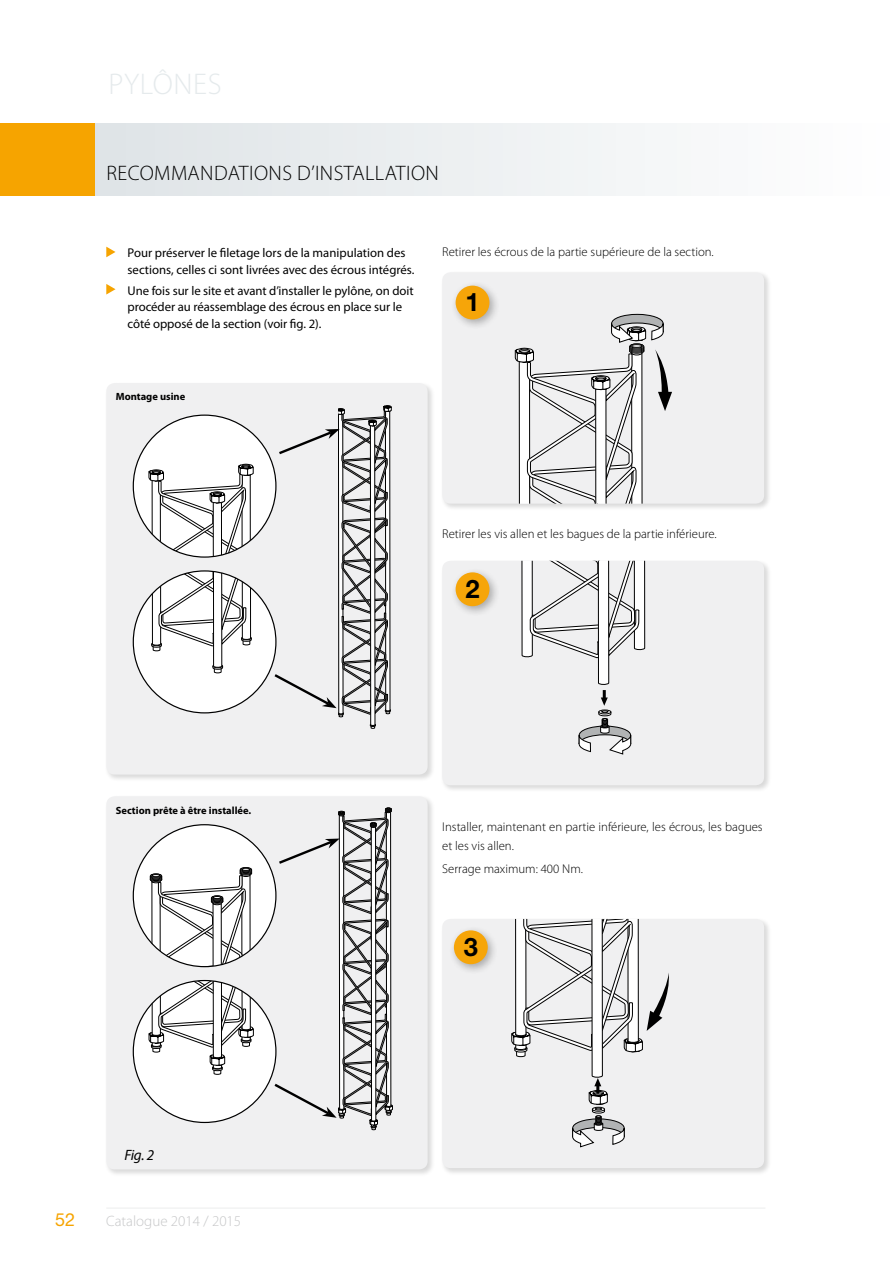
<style>
.page{position:relative;width:893px;height:1263px;background:#fff}
.page>*{position:absolute;margin:0;border:0;box-sizing:border-box;transform-origin:0 0}
.t1{font:300 30px "Myriad Pro";letter-spacing:.02em;color:#e5eaec}
.t2{font:700 25.5px "Helvetica Neue";color:#000}
.t3{font:300 21px "Myriad Pro";letter-spacing:.02em;color:#000}
.t4{font:18px "Helvetica Neue";color:#f6a400}
.t5{font:300 15px "Myriad Pro";color:#c6c7c8}
.t6{font:italic 15px "Myriad Pro";color:#000}
.t7{font:12.75px/16.5px "Myriad Pro";letter-spacing:-.005em;color:#000}
.t8{font:300 12.75px/19.5px "Myriad Pro";color:#000}
.t9{font:700 10.5px "Myriad Pro";color:#000}
</style>
<div class="page">
<svg style="left:94px;top:123px;width:551px;height:73px"></svg>
<div style="left:0;top:123px;width:94px;height:73px;background:#f6a400"></div>
<hr style="left:106px;top:1208px;width:659px;height:1px;background:#eceded">
<svg style="left:106px;top:247px;width:10px;height:10px"></svg>
<svg style="left:106px;top:284px;width:10px;height:11px"></svg>
<div style="left:441px;top:271px;width:331px;height:240px;background:#000;opacity:.15"></div>
<div style="left:442px;top:272px;width:322px;height:232px;background:#f0f0f1;border-radius:9px"></div>
<svg style="left:515px;top:314px;width:157px;height:190px"></svg>
<div style="left:441px;top:559px;width:331px;height:234px;background:#000;opacity:.15"></div>
<div style="left:442px;top:561px;width:322px;height:224px;background:#f0f0f1;border-radius:9px"></div>
<svg style="left:521px;top:561px;width:124px;height:194px"></svg>
<div style="left:441px;top:917px;width:331px;height:259px;background:#000;opacity:.15"></div>
<div style="left:442px;top:919px;width:322px;height:249px;background:#f0f0f1;border-radius:9px"></div>
<svg style="left:511px;top:919px;width:158px;height:228px"></svg>
<div style="left:105px;top:382px;width:330px;height:400px;background:#000;opacity:.15"></div>
<div style="left:106px;top:383px;width:322px;height:391px;background:#f0f0f1;border-radius:9px"></div>
<div style="left:105px;top:795px;width:330px;height:382px;background:#000;opacity:.15"></div>
<div style="left:106px;top:796px;width:322px;height:373px;background:#f0f0f1;border-radius:9px"></div>
<div style="left:133px;top:415px;width:143px;height:142px;background:#fff;border-radius:50%"></div>
<svg style="left:148px;top:464px;width:106px;height:93px"></svg>
<div style="left:133px;top:825px;width:143px;height:142px;background:#fff;border-radius:50%"></div>
<div style="left:240px;top:867px;width:11px;height:4px;border:1px solid #000;border-radius:50%"></div>
<svg style="left:149px;top:868px;width:104px;height:99px"></svg>
<div style="left:133px;top:571px;width:143px;height:142px;background:#fff;border-radius:50%"></div>
<svg style="left:151px;top:572px;width:101px;height:101px"></svg>
<div style="left:133px;top:980px;width:143px;height:142px;background:#fff;border-radius:50%"></div>
<svg style="left:148px;top:980px;width:106px;height:95px"></svg>
<svg style="left:272px;top:405px;width:119px;height:323px"></svg>
<svg style="left:272px;top:808px;width:121px;height:322px"></svg>
<div style="left:451px;top:281px;width:50px;height:50px;background:#000;opacity:.3"></div>
<div style="left:456px;top:286px;width:33px;height:33px;background:#f6a509;border-radius:50%"></div>
<div style="left:451px;top:568px;width:50px;height:49px;background:#000;opacity:.3"></div>
<div style="left:456px;top:572px;width:33px;height:34px;background:#f6a509;border-radius:50%"></div>
<div style="left:449px;top:926px;width:50px;height:49px;background:#000;opacity:.3"></div>
<div style="left:454px;top:930px;width:34px;height:34px;background:#f6a509;border-radius:50%"></div>
<h1 class="t1" style="left:109px;top:66px;width:115px">pylônES</h1>
<h3 class="t3" style="left:107px;top:160px;width:334px">Recommandations D’installation</h3>
<p class="t7" style="left:128px;top:245px;width:288px">Pour préserver le filetage lors de la manipulation des sections, celles ci sont livrées avec des écrous intégrés.</p>
<p class="t7" style="left:128px;top:282px;width:288px">Une fois sur le site et avant d’installer le pylône, on doit procéder au réassemblage des écrous en place sur le côté opposé de la section (voir fig. 2).</p>
<p class="t9" style="left:116px;top:390px;width:71px">Montage usine</p>
<p class="t8" style="left:442px;top:242px;width:273px">Retirer les écrous de la partie supérieure de la section.</p>
<h2 class="t2" style="left:465px;top:286px;width:16px">1</h2>
<p class="t8" style="left:442px;top:524px;width:276px">Retirer les vis allen et les bagues de la partie inférieure.</p>
<h2 class="t2" style="left:465px;top:573px;width:16px">2</h2>
<p class="t9" style="left:116px;top:804px;width:137px">Section prête à être installée.</p>
<p class="t6" style="left:124px;top:1146px;width:31px">Fig. 2</p>
<h3 class="t4" style="left:55px;top:1209px;width:21px">52</h3>
<p class="t5" style="left:106px;top:1212px;width:136px">Catalogue 2014 / 2015</p>
<p class="t8" style="left:442px;top:817px;width:322px">I nstaller, maintenant en partie inférieure, les écrous, les bagues et les vis allen.</p>
<p class="t8" style="left:442px;top:859px;width:142px">Serrage maximum: 400 N m.</p>
<h2 class="t2" style="left:464px;top:931px;width:16px">3</h2>
</div>
